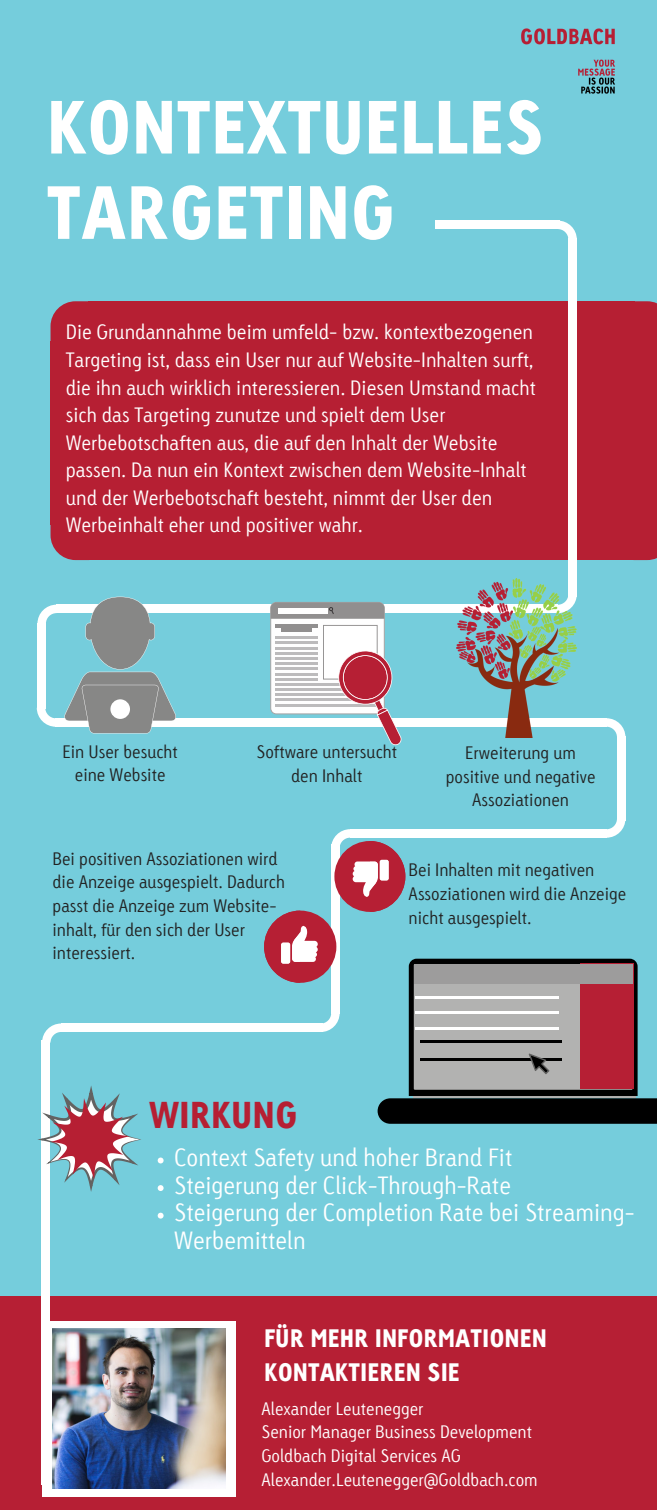
<style>
.page{position:relative;width:657px;height:1510px;background:#fff}
.page>*{position:absolute;margin:0;border:0;box-sizing:border-box;transform-origin:0 0}
.t1{font:71.23px/85.3px "Linotype Tetria Black Tab";color:#fff}
.t2{font:35.61px "Linotype Tetria Black Tab";color:#b61f33}
.t3{font:24.06px/33.4px "Linotype Tetria Black Tab";color:#fff}
.t4{font:23.71px/27.6px "Linotype Tetria Light Tab";color:#fff}
.t5{font:19.78px/27.6px "Linotype Tetria Light Tab";color:#fff}
.t6{font:17.24px/23.6px "Linotype Tetria Light Tab";color:#222;text-align:center}
.t7{font:17.24px/23.6px "Linotype Tetria Light Tab";color:#fff}
</style>
<div class="page">
<div style="left:0;top:0;width:656px;height:1509px;background:#75cddc"></div>
<svg style="left:634px;top:301px;width:22px;height:40px"></svg>
<div style="left:633px;top:341px;width:23px;height:184px;background:#b61f33"></div>
<div style="left:88px;top:341px;width:546px;height:184px;background:#b61f33"></div>
<div style="left:88px;top:301px;width:546px;height:41px;background:#b61f33"></div>
<svg style="left:50px;top:301px;width:38px;height:40px"></svg>
<div style="left:50px;top:341px;width:39px;height:184px;background:#b61f33"></div>
<div style="left:88px;top:524px;width:546px;height:36px;background:#b61f33"></div>
<svg style="left:50px;top:525px;width:38px;height:35px"></svg>
<svg style="left:634px;top:525px;width:22px;height:35px"></svg>
<div style="left:567px;top:239px;width:9px;height:358px;background:#fff"></div>
<svg style="left:558px;top:221px;width:18px;height:19px"></svg>
<div style="left:434px;top:220px;width:124px;height:9px;background:#fff"></div>
<svg style="left:37px;top:604px;width:19px;height:19px"></svg>
<div style="left:55px;top:718px;width:551px;height:8px;background:#fff"></div>
<svg style="left:37px;top:708px;width:18px;height:18px"></svg>
<div style="left:37px;top:623px;width:9px;height:85px;background:#fff"></div>
<div style="left:56px;top:604px;width:501px;height:9px;background:#fff"></div>
<svg style="left:63px;top:596px;width:114px;height:137px"></svg>
<div style="left:110px;top:699px;width:20px;height:20px;background:#fff;border-radius:50%"></div>
<svg style="left:270px;top:602px;width:131px;height:143px"></svg>
<svg style="left:606px;top:718px;width:19px;height:18px"></svg>
<div style="left:616px;top:736px;width:9px;height:84px;background:#fff"></div>
<svg style="left:606px;top:818px;width:19px;height:19px"></svg>
<div style="left:350px;top:829px;width:256px;height:8px;background:#fff"></div>
<div style="left:331px;top:844px;width:9px;height:169px;background:#fff"></div>
<div style="left:264px;top:910px;width:72px;height:72px;background:#b61f34;border-radius:50%"></div>
<svg style="left:264px;top:910px;width:53px;height:72px"></svg>
<svg style="left:331px;top:829px;width:74px;height:83px"></svg>
<div style="left:0;top:1295px;width:656px;height:214px;background:#b61f34"></div>
<div style="left:60px;top:1023px;width:262px;height:9px;background:#fff"></div>
<svg style="left:322px;top:1013px;width:17px;height:19px"></svg>
<svg style="left:42px;top:1023px;width:19px;height:19px"></svg>
<div style="left:42px;top:1040px;width:8px;height:445px;background:#fff"></div>
<svg style="left:158px;top:1157px;width:5px;height:6px"></svg>
<svg style="left:158px;top:1185px;width:5px;height:6px"></svg>
<svg style="left:158px;top:1212px;width:5px;height:6px"></svg>
<svg style="left:377px;top:958px;width:279px;height:165px"></svg>
<div style="left:42px;top:1320px;width:193px;height:176px;background:#fff"></div>
<img style="left:521px;top:28px;width:94px;height:66px">
<img style="left:52px;top:1328px;width:173px;height:160px">
<svg style="left:37px;top:1085px;width:104px;height:106px"></svg>
<img style="left:456px;top:578px;width:120px;height:160px">
<h1 class="t1" style="left:47px;top:91px;width:498px">KONTEXTUELLES<br>TARGETING</h1>
<p class="t5" style="left:66px;top:320px;width:471px">Die Grundannahme beim umfeld- bzw. kontextbezogenen Targeting ist, dass ein User nur auf Website-Inhalten surft, die ihn auch wirklich interessieren. Diesen Umstand macht sich das Targeting zunutze und spielt dem User Werbebotschaften aus, die auf den Inhalt der Website passen. Da nun ein Kontext zwischen dem Website-Inhalt und der Werbebotschaft besteht, nimmt der User den Werbeinhalt eher und positiver wahr.</p>
<p class="t6" style="left:62px;top:741px;width:117px">Ein User besucht eine Website</p>
<p class="t6" style="left:256px;top:741px;width:142px">Software untersucht den Inhalt</p>
<p class="t6" style="left:445px;top:742px;width:151px">Erweiterung um positive und negative<br>Assoziationen</p>
<p class="t6" style="left:52px;top:848px;width:234px;text-align:left">Bei positiven Assoziationen wird die Anzeige ausgespielt. Dadurch passt die Anzeige zum Website&shy;inhalt, für den sich der User interessiert.</p>
<p class="t6" style="left:408px;top:860px;width:219px;text-align:left">Bei Inhalten mit negativen<br>Assoziationen wird die Anzeige nicht ausgespielt.</p>
<h2 class="t2" style="left:149px;top:1100px;width:150px">WIRKUNG</h2>
<p class="t4" style="left:174px;top:1145px;width:462px">Context Safety und hoher Brand Fit<br>Steigerung der Click-Through-Rate<br>Steigerung der Completion Rate bei Streaming-Werbemitteln</p>
<p class="t3" style="left:264px;top:1323px;width:284px">FÜR MEHR INFORMATIONEN<br>KONTAKTIEREN SIE</p>
<p class="t7" style="left:261px;top:1398px;width:277px">Alexander Leutenegger<br>Senior Manager Business Development<br>Goldbach Digital Services AG<br>Alexander.Leutenegger@Goldbach.com</p>
</div>
